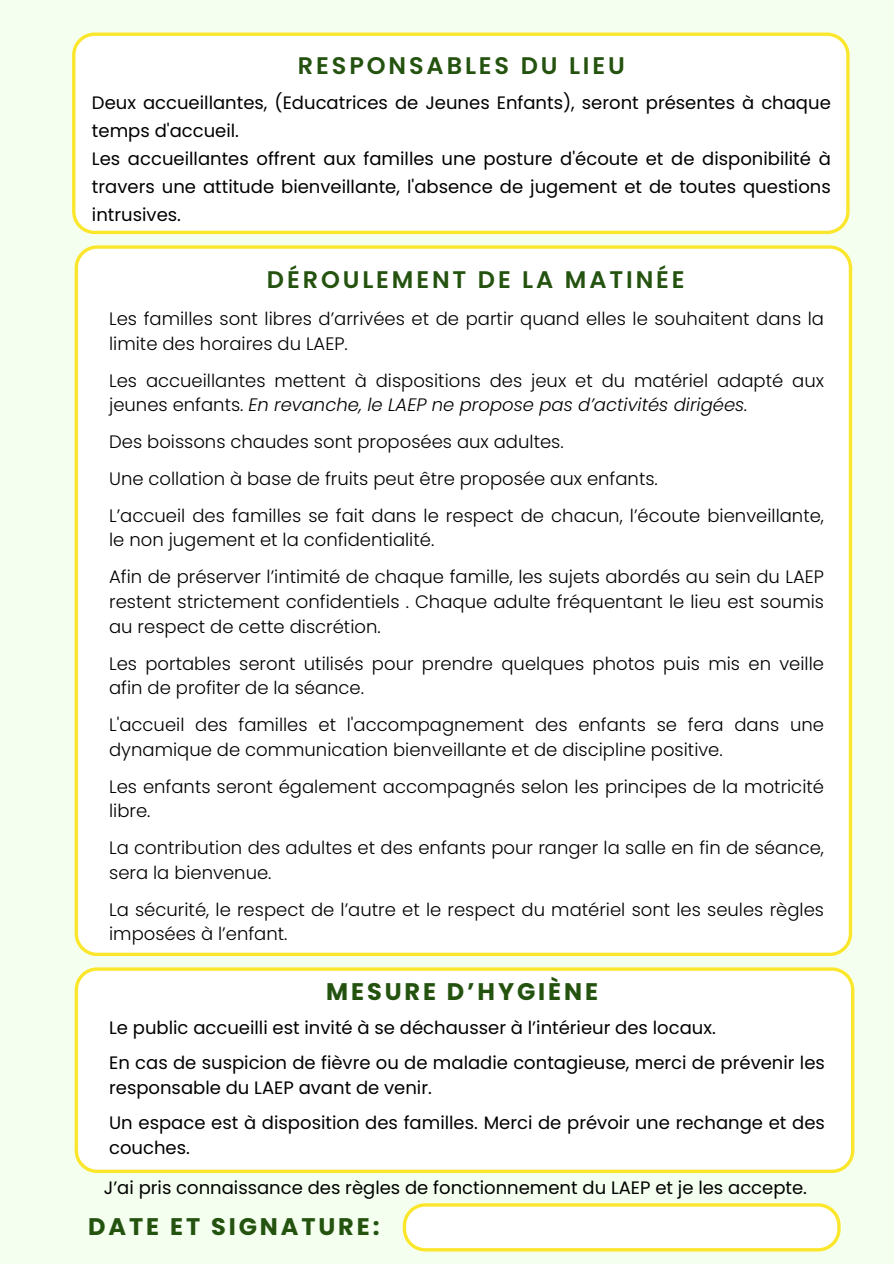
<style>
.page{position:relative;width:894px;height:1264px;background:#fff}
.page>*{position:absolute;margin:0;border:0;box-sizing:border-box;transform-origin:0 0}
.t1{font:600 24px "Poppins";letter-spacing:.12em;color:#24520f}
.t2{font:700 24px "Poppins";letter-spacing:.12em;color:#24520f}
.t3{font:300 18px/24.8px "Poppins";color:#000}
.t4{font:18px/28.2px "Poppins";color:#000}
.s1{font-style:italic}
</style>
<div class="page">
<div style="left:0;top:0;width:893px;height:1263px;background:#f4ffef"></div>
<div style="left:72px;top:33px;width:777px;height:201px;background:#fff"></div>
<div style="left:75px;top:245px;width:776px;height:710px;background:#fff"></div>
<div style="left:75px;top:967px;width:779px;height:205px;background:#fff"></div>
<svg style="left:402px;top:1203px;width:438px;height:48px"></svg>
<p class="t1" style="left:298px;top:49px;width:328px">RESPONSABLES DU LIEU</p>
<p class="t4" style="left:92px;top:88px;width:740px">Deux accueillantes, (Educatrices de Jeunes Enfants), seront présentes à chaque temps d'accueil.</p>
<h1 class="t4" style="left:92px;top:145px;width:740px;text-align:justify">Les accueillantes offrent aux familles une posture d'écoute et de disponibilité à travers une attitude bienveillante, l'absence de jugement et de toutes questions intrusives.</h1>
<h1 class="t1" style="left:267px;top:263px;width:419px">DÉROULEMENT DE LA MATINÉE</h1>
<p class="t3" style="left:109px;top:306px;width:716px">Les familles sont libres d’arrivées et de partir quand elles le souhaitent dans la limite des horaires du LAEP.</p>
<p class="t3" style="left:109px;top:368px;width:716px">Les accueillantes mettent à dispositions des jeux et du matériel adapté aux jeunes enfants. <span class="s1">En revanche, le LAEP ne propose pas d’activités dirigées.</span></p>
<p class="t3" style="left:109px;top:429px;width:456px">Des boissons chaudes sont proposées aux adultes.</p>
<p class="t3" style="left:109px;top:466px;width:550px">Une collation à base de fruits peut être proposée aux enfants.</p>
<p class="t3" style="left:109px;top:503px;width:716px">L’accueil des familles se fait dans le respect de chacun, l’écoute bienveillante, le non jugement et la confidentialité.</p>
<p class="t3" style="left:109px;top:564px;width:716px;text-align:justify">Afin de préserver l’intimité de chaque famille, les sujets abordés au sein du LAEP restent strictement confidentiels . Chaque adulte fréquentant le lieu est soumis au respect de cette discrétion.</p>
<p class="t3" style="left:109px;top:651px;width:716px">Les portables seront utilisés pour prendre quelques photos puis mis en veille afin de profiter de la séance.</p>
<p class="t3" style="left:109px;top:712px;width:716px">L'accueil des familles et l'accompagnement des enfants se fera dans une dynamique de communication bienveillante et de discipline positive.</p>
<p class="t3" style="left:109px;top:774px;width:716px">Les enfants seront également accompagnés selon les principes de la motricité libre.</p>
<p class="t3" style="left:109px;top:835px;width:716px">La contribution des adultes et des enfants pour ranger la salle en fin de séance, sera la bienvenue.</p>
<p class="t3" style="left:109px;top:897px;width:716px">La sécurité, le respect de l’autre et le respect du matériel sont les seules règles imposées à l’enfant.</p>
<h1 class="t2" style="left:326px;top:975px;width:273px">MESURE D’HYGIÈNE</h1>
<p class="t4" style="left:109px;top:1013px;width:608px">Le public accueilli est invité à se déchausser à l’intérieur des locaux.</p>
<p class="t4" style="left:109px;top:1050px;width:717px;line-height:25px">En cas de suspicion de fièvre ou de maladie contagieuse, merci de prévenir les responsable du LAEP avant de venir.</p>
<p class="t4" style="left:109px;top:1110px;width:717px;line-height:25px">Un espace est à disposition des familles. Merci de prévoir une rechange et des couches.</p>
<h1 class="t4" style="left:104px;top:1173px;width:704px">J’ai pris connaissance des règles de fonctionnement du LAEP et je les accepte.</h1>
<p class="t2" style="left:88px;top:1209px;width:292px">DATE ET SIGNATURE:</p>
</div>
